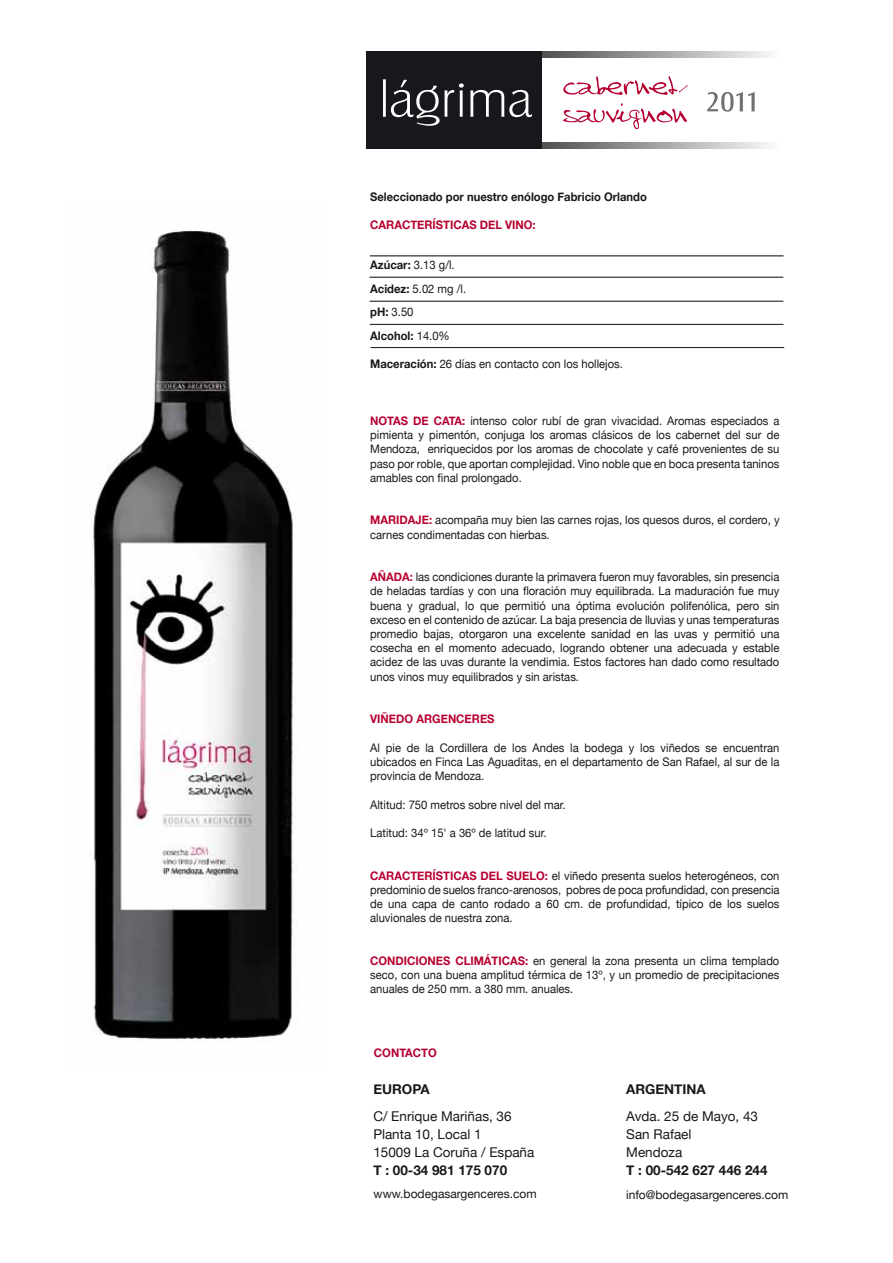
<style>
.page{position:relative;width:893px;height:1263px;background:#fff}
.page>*{position:absolute;margin:0;border:0;box-sizing:border-box;transform-origin:0 0}
.t1{font:13.5px/18px "Helvetica Neue";color:#1a171c}
.t2{font:700 13.5px "Helvetica Neue";color:#1a171c}
.t3{font:12px "Helvetica Neue";color:#1a171c}
.t4{font:11.85px/14.2px "Helvetica Neue";color:#1a171c;text-align:justify;scale:.95 1}
.t5{font:700 11.85px "Helvetica Neue";color:#b60031;scale:.95 1}
.t6{font:700 11.85px "Helvetica Neue";color:#1a171c;scale:.95 1}
.s1{font-weight:700}
.s2{font-weight:700;color:#b60031}
</style>
<div class="page">
<svg style="left:542px;top:142px;width:227px;height:7px;background:#a2a1a3"></svg>
<svg style="left:542px;top:51px;width:227px;height:7px;background:#a2a1a2"></svg>
<div style="left:366px;top:51px;width:176px;height:98px;background:#1a171c"></div>
<hr style="left:370px;top:277px;width:413px;height:1px;background:#1a171c">
<hr style="left:370px;top:301px;width:413px;height:1px;background:#1a171c">
<hr style="left:370px;top:324px;width:413px;height:1px;background:#1a171c">
<hr style="left:370px;top:347px;width:414px;height:1px;background:#1a171c">
<hr style="left:370px;top:256px;width:413px;height:1px;background:#1a171c">
<svg style="left:383px;top:79px;width:81px;height:47px"></svg>
<svg style="left:470px;top:90px;width:62px;height:27px"></svg>
<svg style="left:563px;top:103px;width:124px;height:26px"></svg>
<svg style="left:563px;top:76px;width:125px;height:19px"></svg>
<img style="left:90px;top:231px;width:203px;height:812px">
<svg style="left:707px;top:92px;width:48px;height:20px"></svg>
<p class="t6" style="left:370px;top:189px;width:293px">Seleccionado por nuestro enólogo Fabricio Orlando</p>
<p class="t5" style="left:370px;top:218px;width:176px">CARACTERÍSTICAS DEL VINO:</p>
<p class="t4" style="left:370px;top:253px;width:102px;line-height:23.4px;text-align:left"><span class="s1">Azúcar:</span> 3.13 g/l.<br><span class="s1">Acidez:</span> 5.02 mg /l. <span class="s1">pH:</span> 3.50<br><span class="s1">Alcohol:</span> 14.0%</p>
<p class="t4" style="left:370px;top:357px;width:268px"><span class="s1">Maceración:</span> 26 días en contacto con los hollejos.</p>
<p class="t4" style="left:370px;top:413px;width:432px"><span class="s2">NOTAS DE CATA:</span> intenso color rubí de gran vivacidad. Aromas especiados a pimienta y pimentón, conjuga los aromas clásicos de los cabernet del sur de Mendoza, enriquecidos por los aromas de chocolate y café provenientes de su paso por roble, que aportan complejidad. Vino noble que en boca presenta taninos amables con final prolongado.</p>
<p class="t4" style="left:370px;top:513px;width:432px"><span class="s2">MARIDAJE:</span> acompaña muy bien las carnes rojas, los quesos duros, el cordero, y carnes condimentadas con hierbas.</p>
<p class="t4" style="left:370px;top:570px;width:432px"><span class="s2">AÑADA:</span> las condiciones durante la primavera fueron muy favorables, sin presencia de heladas tardías y con una floración muy equilibrada. La maduración fue muy buena y gradual, lo que permitió una óptima evolución polifenólica, pero sin exceso en el contenido de azúcar. La baja presencia de lluvias y unas temperaturas promedio bajas, otorgaron una excelente sanidad en las uvas y permitió una cosecha en el momento adecuado, logrando obtener una adecuada y estable acidez de las uvas durante la vendimia. Estos factores han dado como resultado unos vinos muy equilibrados y sin aristas.</p>
<p class="t5" style="left:370px;top:712px;width:132px">VIÑEDO ARGENCERES</p>
<p class="t4" style="left:370px;top:740px;width:432px">Al pie de la Cordillera de los Andes la bodega y los viñedos se encuentran ubicados en Finca Las Aguaditas, en el departamento de San Rafael, al sur de la provincia de Mendoza.</p>
<p class="t4" style="left:370px;top:797px;width:207px">Altitud: 750 metros sobre nivel del mar.</p>
<p class="t4" style="left:370px;top:825px;width:187px">Latitud: 34º 15' a 36º de latitud sur.</p>
<p class="t4" style="left:370px;top:868px;width:432px"><span class="s2">CARACTERÍSTICAS DEL SUELO:</span> el viñedo presenta suelos heterogéneos, con predominio de suelos franco-arenosos, pobres de poca profundidad, con presencia de una capa de canto rodado a 60 cm. de profundidad, típico de los suelos aluvionales de nuestra zona.</p>
<p class="t4" style="left:370px;top:953px;width:432px"><span class="s2">CONDICIONES CLIMÁTICAS:</span> en general la zona presenta un clima templado seco, con una buena amplitud térmica de 13º, y un promedio de precipitaciones anuales de 250 mm. a 380 mm. anuales.</p>
<p class="t5" style="left:374px;top:1046px;width:68px">CONTACTO</p>
<p class="t2" style="left:626px;top:1081px;width:81px">ARGENTINA</p>
<p class="t1" style="left:626px;top:1107px;width:133px">Avda. 25 de Mayo, 43<br>San Rafael<br>Mendoza</p>
<p class="t2" style="left:626px;top:1162px;width:143px">T : 00-542 627 446 244</p>
<p class="t2" style="left:373px;top:1081px;width:58px">EUROPA</p>
<p class="t1" style="left:373px;top:1107px;width:163px">C/ Enrique Mariñas, 36<br>Planta 10, Local 1<br>15009 La Coruña / España</p>
<p class="t2" style="left:373px;top:1162px;width:135px">T : 00-34 981 175 070</p>
<p class="t3" style="left:374px;top:1186px;width:164px">www.bodegasargenceres.com</p>
<p class="t3" style="left:626px;top:1187px;width:164px">info@bodegasargenceres.com</p>
</div>
